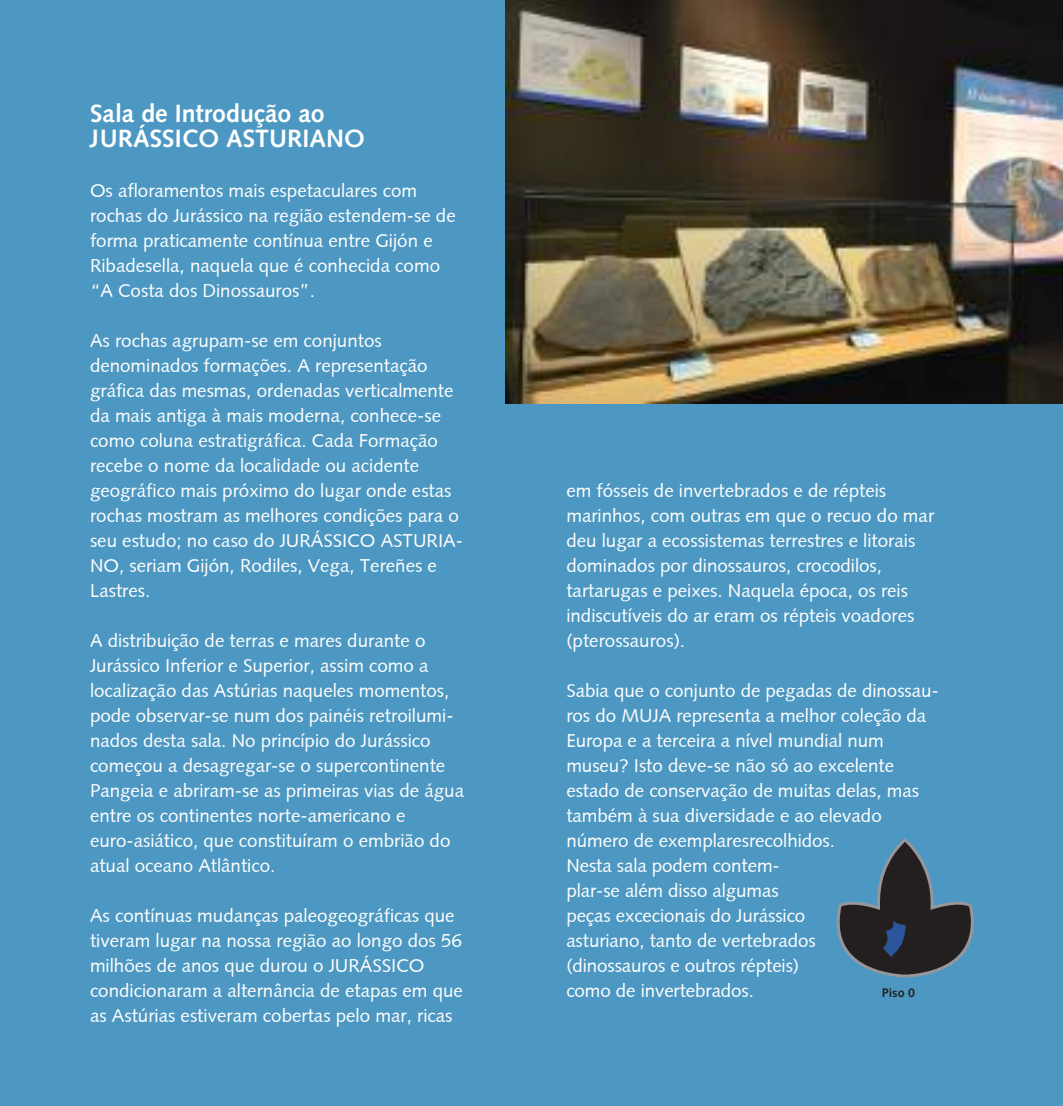
<style>
.page{position:relative;width:1063px;height:1106px;background:#4d98c2}
.page>*{position:absolute;margin:0;border:0;box-sizing:border-box;transform-origin:0 0}
.t1{font:700 25px/25px "Syntax";color:#fff}
.t2{font:18.75px/25px "Syntax";color:#fff}
.t3{font:700 12.5px "Syntax";color:#241f1f}
</style>
<div class="page">
<img style="left:506px;top:0;width:557px;height:403px">
<svg style="left:836px;top:840px;width:138px;height:138px"></svg>
<h1 class="t1" style="left:90px;top:101px;width:276px">Sala de Introdução ao<br>JURÁSSICO ASTURIANO</h1>
<p class="t2" style="left:90px;top:178px;width:367px">Os afloramentos mais espetaculares com rochas do Jurássico na região estendem-se de forma praticamente contínua entre Gijón e Ribadesella, naquela que é conhecida como “A Costa dos Dinossauros”.</p>
<p class="t2" style="left:90px;top:328px;width:375px">As rochas agrupam-se em conjuntos denominados formações. A representação gráfica das mesmas, ordenadas verticalmente da mais antiga à mais moderna, conhece-se como coluna estratigráfica. Cada Formação recebe o nome da localidade ou acidente geográfico mais próximo do lugar onde estas rochas mostram as melhores condições para o seu estudo; no caso do JURÁSSICO ASTURIA-NO, seriam Gijón, Rodiles, Vega, Tereñes e Lastres.</p>
<p class="t2" style="left:90px;top:628px;width:376px">A distribuição de terras e mares durante o Jurássico Inferior e Superior, assim como a localização das Astúrias naqueles momentos, pode observar-se num dos painéis retroilumi&shy;nados desta sala. No princípio do Jurássico começou a desagregar-se o supercontinente Pangeia e abriram-se as primeiras vias de água entre os continentes norte-americano e euro-asiático, que constituíram o embrião do atual oceano Atlântico.</p>
<p class="t2" style="left:90px;top:903px;width:374px">As contínuas mudanças paleogeográficas que tiveram lugar na nossa região ao longo dos 56 milhões de anos que durou o JURÁSSICO condicionaram a alternância de etapas em que as Astúrias estiveram cobertas pelo mar, ricas</p>
<p class="t2" style="left:566px;top:478px;width:369px">em fósseis de invertebrados e de répteis marinhos, com outras em que o recuo do mar deu lugar a ecossistemas terrestres e litorais dominados por dinossauros, crocodilos, tartarugas e peixes. Naquela época, os reis indiscutíveis do ar eram os répteis voadores (pterossauros).</p>
<p class="t2" style="left:566px;top:678px;width:374px">Sabia que o conjunto de pegadas de dinossau&shy;ros do MUJA representa a melhor coleção da Europa e a terceira a nível mundial num museu? Isto deve-se não só ao excelente estado de conservação de muitas delas, mas também à sua diversidade e ao elevado número de exemplaresrecolhidos.<br>Nesta sala podem contem-<br>plar-se além disso algumas<br>peças excecionais do Jurássico<br>asturiano, tanto de vertebrados<br>(dinossauros e outros répteis)<br>como de invertebrados.</p>
<p class="t3" style="left:882px;top:985px;width:35px">Piso 0</p>
</div>
